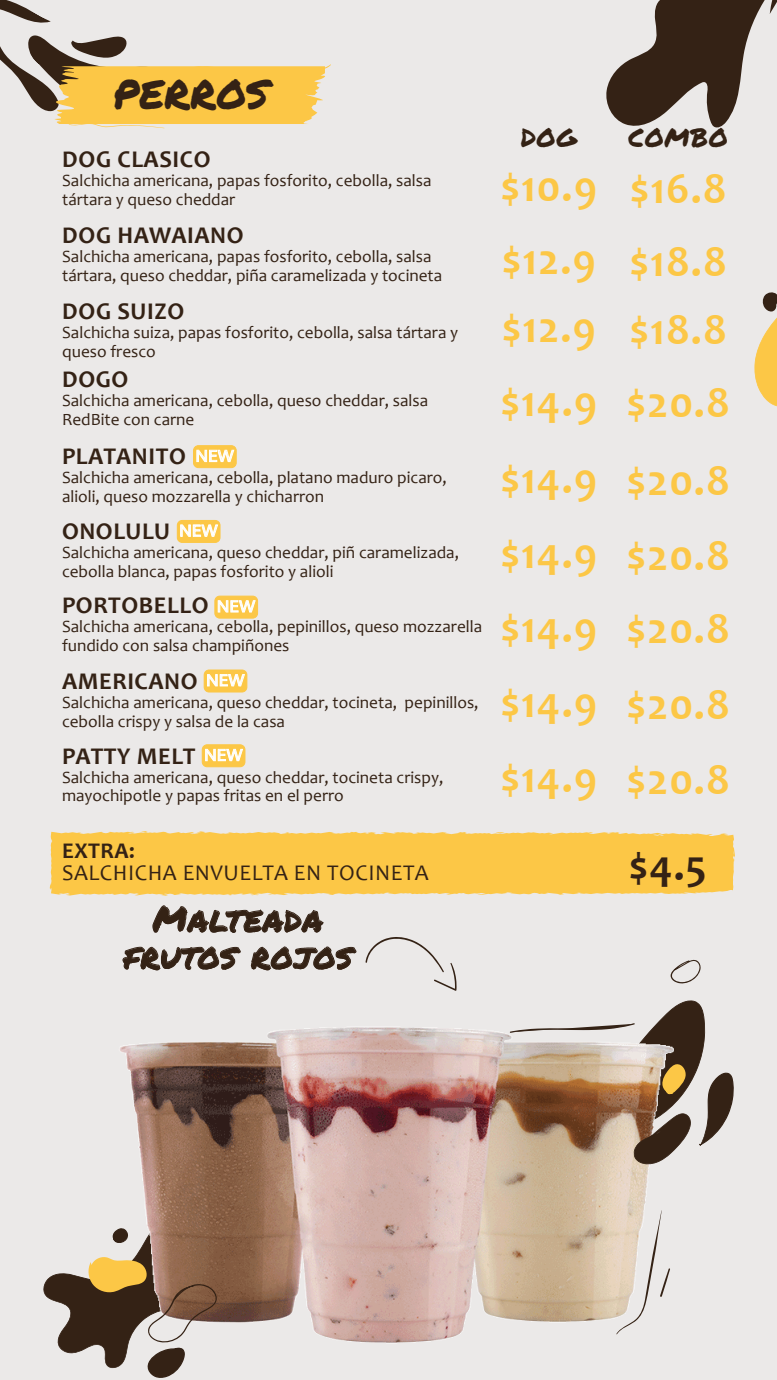
<style>
.page{position:relative;width:777px;height:1380px;background:#fff}
.page>*{position:absolute;margin:0;border:0;box-sizing:border-box;transform-origin:0 0}
.t1{font:700 44.25px/74.2px "Candara";letter-spacing:.025em;color:#fcc746}
.t2{font:700 43.75px "Candara";color:#342215}
.t3{font:40.44px "Permanent Marker";color:#342215}
.t4{font:35.19px/37px "Permanent Marker";letter-spacing:.025em;color:#342215;text-align:center}
.t5{font:25.81px "Permanent Marker";letter-spacing:.025em;color:#342215}
.t6{font:700 24.12px "Candara";letter-spacing:.025em;color:#342215}
.t7{font:22.5px "Candara";letter-spacing:.025em;color:#342215}
.t8{font:700 22.5px "Candara";letter-spacing:.025em;color:#342215}
.t9{font:17.19px/18.9px "Candara";color:#342215}
.t10{font:16.88px "Myriad Pro";letter-spacing:.005em;color:#fff;scale:1.14 1}
</style>
<div class="page">
<div style="left:0;top:0;width:776px;height:1380px;background:#ebe9e8"></div>
<svg style="left:0;top:0;width:331px;height:128px"></svg>
<svg style="left:365px;top:937px;width:91px;height:54px"></svg>
<svg style="left:670px;top:959px;width:30px;height:25px"></svg>
<img style="left:120px;top:1027px;width:550px;height:316px">
<svg style="left:43px;top:1213px;width:174px;height:165px"></svg>
<svg style="left:509px;top:1000px;width:225px;height:165px"></svg>
<svg style="left:153px;top:906px;width:170px;height:27px"></svg>
<svg style="left:123px;top:947px;width:117px;height:23px"></svg>
<svg style="left:251px;top:947px;width:105px;height:23px"></svg>
<svg style="left:606px;top:0;width:170px;height:128px"></svg>
<svg style="left:754px;top:292px;width:22px;height:114px"></svg>
<div style="left:204px;top:670px;width:43px;height:22px;background:#fcc746;border-radius:5px"></div>
<div style="left:204px;top:670px;width:43px;height:22px;border:1px solid #fcc746;border-radius:5px"></div>
<svg style="left:207px;top:674px;width:38px;height:13px"></svg>
<div style="left:202px;top:745px;width:43px;height:22px;background:#fcc746;border-radius:5px"></div>
<div style="left:202px;top:744px;width:43px;height:23px;border:1px solid #fcc746;border-radius:5px"></div>
<svg style="left:205px;top:748px;width:38px;height:14px"></svg>
<div style="left:215px;top:596px;width:42px;height:22px;background:#fcc746;border-radius:5px"></div>
<div style="left:214px;top:596px;width:44px;height:22px;border:1px solid #fcc746;border-radius:5px"></div>
<svg style="left:217px;top:600px;width:39px;height:13px"></svg>
<div style="left:177px;top:520px;width:43px;height:22px;background:#fcc746;border-radius:5px"></div>
<div style="left:177px;top:520px;width:43px;height:23px;border:1px solid #fcc746;border-radius:5px"></div>
<svg style="left:180px;top:524px;width:38px;height:13px"></svg>
<div style="left:193px;top:446px;width:43px;height:22px;background:#fcc746;border-radius:5px"></div>
<div style="left:193px;top:445px;width:43px;height:23px;border:1px solid #fcc746;border-radius:5px"></div>
<svg style="left:196px;top:449px;width:38px;height:13px"></svg>
<svg style="left:50px;top:831px;width:684px;height:65px;background:#fac951"></svg>
<h3 class="t3" style="left:113px;top:64px;width:157px">PERROS</h3>
<h3 class="t5" style="left:520px;top:119px;width:57px">DOG</h3>
<h3 class="t5" style="left:628px;top:119px;width:101px">COMBO</h3>
<h3 class="t6" style="left:62px;top:144px;width:150px">DOG CLASICO</h3>
<p class="t9" style="left:62px;top:171px;width:371px">Salchicha americana, papas fosforito, cebolla, salsa tártara y queso cheddar</p>
<h1 class="t1" style="left:500px;top:149px;width:228px">$10.9<br>$12.9 $18.8</h1>
<h1 class="t1" style="left:629px;top:151px;width:98px">$16.8</h1>
<h3 class="t6" style="left:62px;top:220px;width:183px">DOG HAWAIANO</h3>
<p class="t9" style="left:62px;top:247px;width:381px">Salchicha americana, papas fosforito, cebolla, salsa tártara, queso cheddar, piña caramelizada y tocineta</p>
<h3 class="t6" style="left:62px;top:296px;width:123px">DOG SUIZO</h3>
<p class="t9" style="left:62px;top:323px;width:397px">Salchicha suiza, papas fosforito, cebolla, salsa tártara y queso fresco</p>
<h3 class="t6" style="left:62px;top:364px;width:68px">DOGO</h3>
<p class="t9" style="left:62px;top:391px;width:367px">Salchicha americana, cebolla, queso cheddar, salsa<br>RedBite con carne</p>
<h3 class="t6" style="left:62px;top:441px;width:125px">PLATANITO</h3>
<p class="t9" style="left:62px;top:468px;width:386px">Salchicha americana, cebolla, platano maduro picaro, alioli, queso mozzarella y chicharron</p>
<p class="t10" style="left:195px;top:446px;width:35px">NEW</p>
<h3 class="t6" style="left:62px;top:516px;width:110px">ONOLULU</h3>
<p class="t9" style="left:62px;top:543px;width:398px">Salchicha americana, queso cheddar, piñ caramelizada, cebolla blanca, papas fosforito y alioli</p>
<p class="t10" style="left:179px;top:520px;width:35px">NEW</p>
<h3 class="t6" style="left:62px;top:590px;width:148px">PORTOBELLO</h3>
<p class="t9" style="left:62px;top:617px;width:421px">Salchicha americana, cebolla, pepinillos, queso mozzarella fundido con salsa champiñones</p>
<p class="t10" style="left:217px;top:596px;width:35px">NEW</p>
<h3 class="t6" style="left:62px;top:666px;width:137px">AMERICANO</h3>
<p class="t9" style="left:62px;top:693px;width:418px">Salchicha americana, queso cheddar, tocineta, pepinillos, cebolla crispy y salsa de la casa</p>
<p class="t10" style="left:206px;top:670px;width:35px">NEW</p>
<h3 class="t6" style="left:62px;top:741px;width:135px">PATTY MELT</h3>
<p class="t9" style="left:62px;top:767px;width:382px">Salchicha americana, queso cheddar, tocineta crispy, mayochipotle y papas fritas en el perro</p>
<p class="t10" style="left:204px;top:745px;width:35px">NEW</p>
<h3 class="t8" style="left:62px;top:837px;width:74px">EXTRA:</h3>
<h3 class="t7" style="left:62px;top:859px;width:368px">SALCHICHA ENVUELTA EN TOCINETA</h3>
<h3 class="t4" style="left:124px;top:899px;width:230px">Malteada frutos rojos</h3>
<h1 class="t1" style="left:501px;top:291px;width:226px">$12.9 $18.8</h1>
<h1 class="t1" style="left:500px;top:364px;width:231px">$14.9 $20.8</h1>
<h1 class="t1" style="left:500px;top:442px;width:231px">$14.9 $20.8</h1>
<h1 class="t1" style="left:500px;top:517px;width:231px">$14.9 $20.8</h1>
<h1 class="t1" style="left:500px;top:590px;width:231px">$14.9 $20.8</h1>
<h1 class="t1" style="left:500px;top:666px;width:231px">$14.9 $20.8</h1>
<h1 class="t1" style="left:500px;top:741px;width:231px">$14.9 $20.8</h1>
<h2 class="t2" style="left:628px;top:839px;width:79px">$4.5</h2>
</div>
